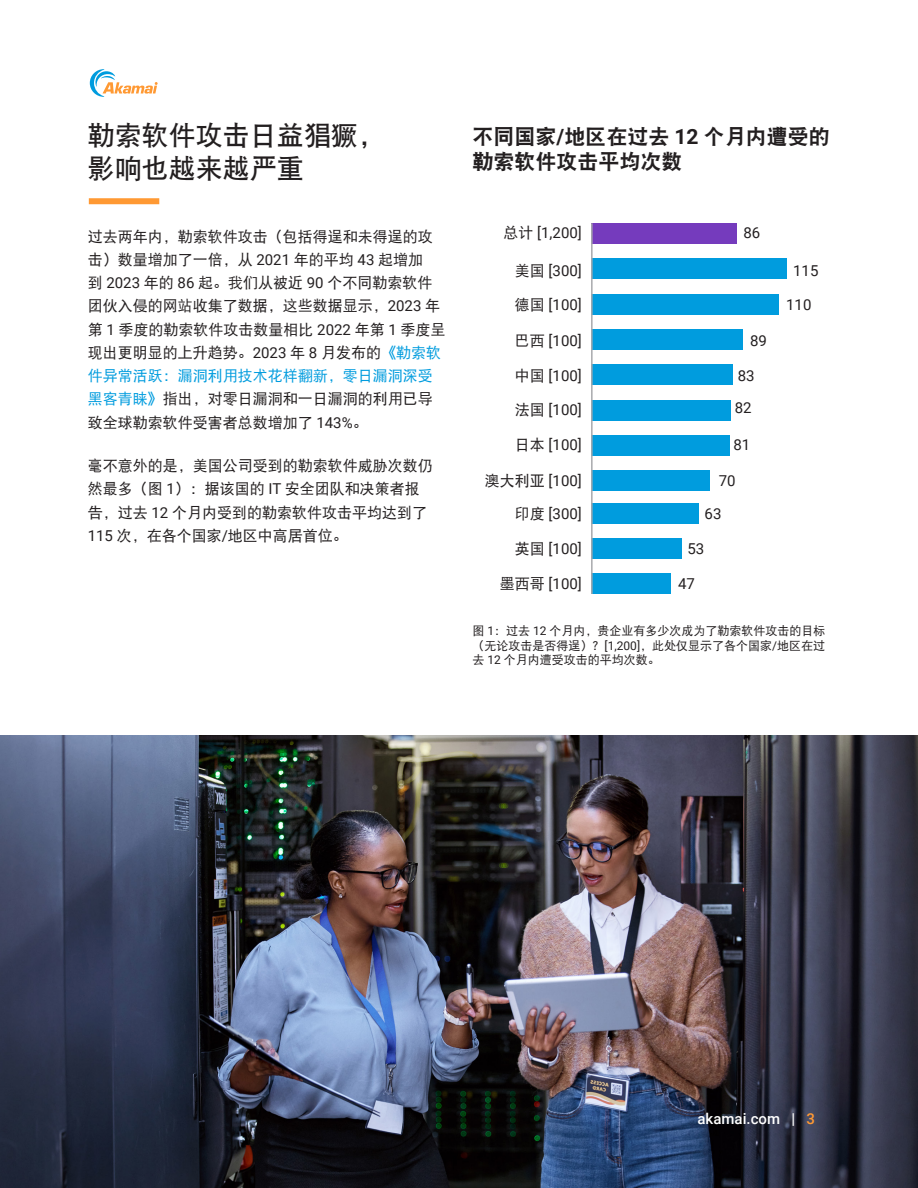
<style>
.page{position:relative;width:918px;height:1188px;background:#fff}
.page>*{position:absolute;margin:0;border:0;box-sizing:border-box;transform-origin:0 0}
.H1-_Double_Column_Orange_Bar{font:27px/33px "DFP Hei W7";color:#231f20}
.Body{font:21px/25.2px "DFP Hei W9";color:#231f20}
.Body-2{font:15px/23.2px "DFP Hei W5";color:#231f20}
.H2_-_Subheading{font:15px "Roboto";color:#231f20}
.t1{font:500 15px "Roboto";color:#fff}
.Body-3{font:12px/14.4px "DFP Hei W5";color:#231f20;text-align:justify}
.s1{font-family:"Roboto"}
.s2{color:#009cde}
.s3{font-family:"Roboto";font-weight:700}
.s4{font-family:"DFP Hei W5"}
.s5{color:#f93}
</style>
<div class="page">
<svg style="left:90px;top:69px;width:68px;height:28px"></svg>
<div style="left:89px;top:198px;width:70px;height:6px;background:#f93"></div>
<div style="left:591px;top:223px;width:146px;height:21px;background:#753bbd"></div>
<div style="left:591px;top:364px;width:141px;height:21px;background:#009cde"></div>
<div style="left:591px;top:294px;width:187px;height:21px;background:#009cde"></div>
<div style="left:591px;top:435px;width:138px;height:21px;background:#009cde"></div>
<div style="left:591px;top:503px;width:107px;height:21px;background:#009cde"></div>
<div style="left:591px;top:259px;width:196px;height:20px;background:#009cde"></div>
<div style="left:591px;top:400px;width:139px;height:20px;background:#009cde"></div>
<div style="left:591px;top:329px;width:151px;height:21px;background:#009cde"></div>
<div style="left:591px;top:470px;width:119px;height:21px;background:#009cde"></div>
<div style="left:591px;top:538px;width:91px;height:21px;background:#009cde"></div>
<div style="left:591px;top:573px;width:80px;height:21px;background:#009cde"></div>
<hr style="left:591px;top:223px;width:2px;height:371px;background:#a8a9ad">
<img style="left:0;top:735px;width:918px;height:453px">
<p class="H1-_Double_Column_Orange_Bar" style="left:88px;top:118px;width:298px">勒索软件攻击日益猖獗，影响也越来越严重</p>
<p class="Body-2" style="left:88px;top:224px;width:359px">过去两年内，勒索软件攻击（包括得逞和未得逞的攻击）数量增加了一倍，从 <span class="s1">2021</span> 年的平均 <span class="s1">43</span> 起增加<br>到 <span class="s1">2023</span> 年的 <span class="s1">86</span> 起。我们从被近 <span class="s1">90</span> 个不同勒索软件团伙入侵的网站收集了数据，这些数据显示，<span class="s1">2023</span> 年第 <span class="s1">1</span> 季度的勒索软件攻击数量相比 <span class="s1">2022</span> 年第 <span class="s1">1</span> 季度呈现出更明显的上升趋势。<span class="s1">2023</span> 年 <span class="s1">8</span> 月发布的<span class="s2">《勒索软件异常活跃：漏洞利用技术花样翻新，零日漏洞深受黑客青睐》</span>指出，对零日漏洞和一日漏洞的利用已导致全球勒索软件受害者总数增加了 <span class="s1">143%</span>。</p>
<p class="Body-2" style="left:88px;top:454px;width:346px">毫不意外的是，美国公司受到的勒索软件威胁次数仍然最多（图 <span class="s1">1</span>）：据该国的 <span class="s1">IT</span> 安全团队和决策者报告，过去 <span class="s1">12</span> 个月内受到的勒索软件攻击平均达到了<br><span class="s1">115</span> 次，在各个国家<span class="s1">/</span>地区中高居首位。</p>
<p class="Body" style="left:472px;top:124px;width:359px">不同国家<span class="s3">/</span>地区在过去 <span class="s3">12</span> 个月内遭受的勒索软件攻击平均次数</p>
<p class="H2_-_Subheading" style="left:504px;top:222px;width:80px"><span class="s4">总计</span> [1,200]</p>
<p class="H2_-_Subheading" style="left:744px;top:222px;width:18px">86</p>
<p class="H2_-_Subheading" style="left:515px;top:260px;width:68px"><span class="s4">美国</span> [300]</p>
<p class="H2_-_Subheading" style="left:793px;top:260px;width:27px">115</p>
<p class="H2_-_Subheading" style="left:515px;top:294px;width:68px"><span class="s4">德国</span> [100]</p>
<p class="H2_-_Subheading" style="left:786px;top:294px;width:27px">110</p>
<p class="H2_-_Subheading" style="left:515px;top:330px;width:68px"><span class="s4">巴西</span> [100]</p>
<p class="H2_-_Subheading" style="left:750px;top:330px;width:18px">89</p>
<p class="H2_-_Subheading" style="left:515px;top:365px;width:68px"><span class="s4">中国</span> [100]</p>
<p class="H2_-_Subheading" style="left:738px;top:365px;width:18px">83</p>
<p class="H2_-_Subheading" style="left:515px;top:399px;width:68px"><span class="s4">法国</span> [100]</p>
<p class="H2_-_Subheading" style="left:735px;top:397px;width:18px">82</p>
<p class="H2_-_Subheading" style="left:515px;top:434px;width:68px"><span class="s4">日本</span> [100]</p>
<p class="H2_-_Subheading" style="left:733px;top:434px;width:18px">81</p>
<p class="H2_-_Subheading" style="left:485px;top:470px;width:98px"><span class="s4">澳大利亚</span> [100]</p>
<p class="H2_-_Subheading" style="left:719px;top:470px;width:18px">70</p>
<p class="H2_-_Subheading" style="left:515px;top:503px;width:68px"><span class="s4">印度</span> [300]</p>
<p class="H2_-_Subheading" style="left:705px;top:503px;width:18px">63</p>
<p class="H2_-_Subheading" style="left:515px;top:538px;width:68px"><span class="s4">英国</span> [100]</p>
<p class="H2_-_Subheading" style="left:500px;top:573px;width:83px"><span class="s4">墨西哥</span> [100]</p>
<p class="H2_-_Subheading" style="left:687px;top:538px;width:18px">53</p>
<p class="H2_-_Subheading" style="left:678px;top:573px;width:18px">47</p>
<p class="Body-3" style="left:472px;top:624px;width:355px">图 <span class="s1">1</span>：过去 <span class="s1">12</span> 个月内，贵企业有多少次成为了勒索软件攻击的目标（无论攻击是否得逞）？<span class="s1">[1,200]</span>，此处仅显示了各个国家<span class="s1">/</span>地区在过去 <span class="s1">12</span> 个月内遭受攻击的平均次数。</p>
<p class="t1" style="left:698px;top:1109px;width:119px">akamai.com | <span class="s5">3</span></p>
</div>
